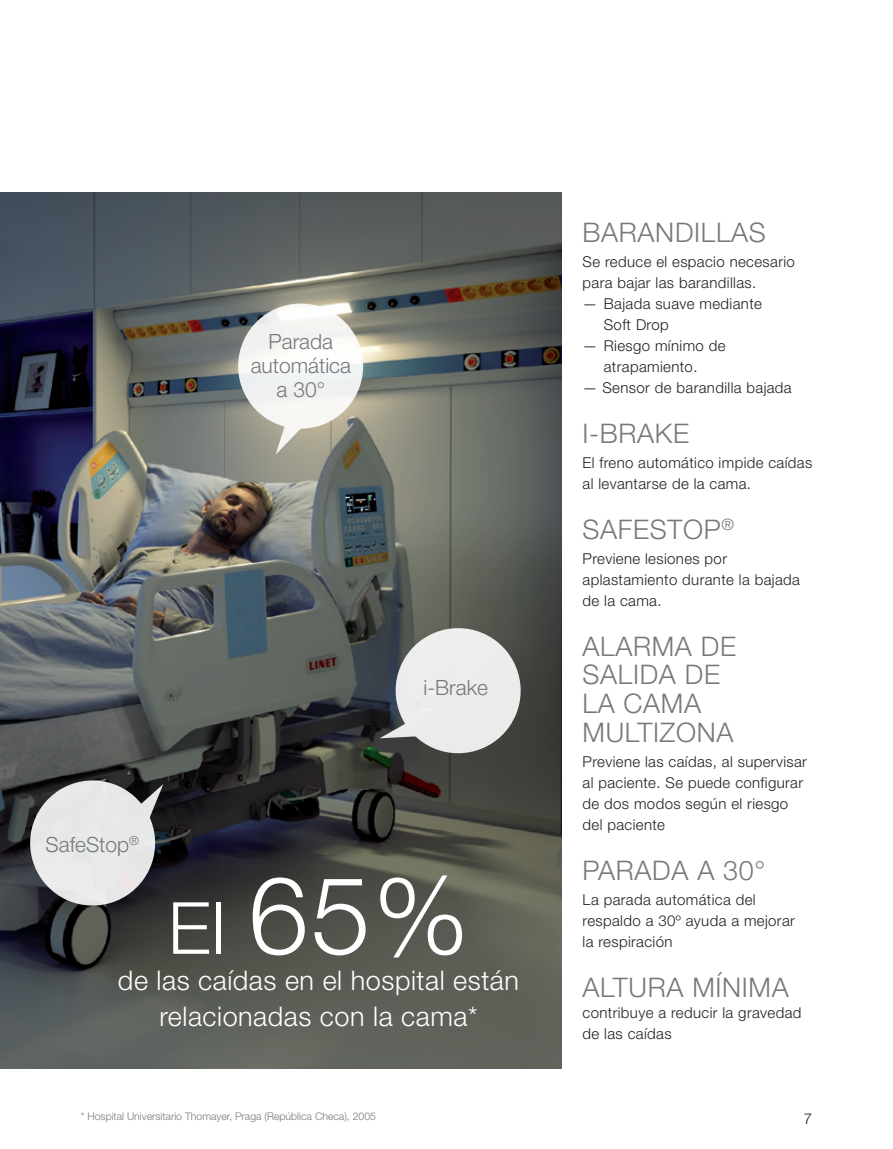
<style>
.page{position:relative;width:893px;height:1149px;background:#fff}
.page>*{position:absolute;margin:0;border:0;box-sizing:border-box;transform-origin:0 0}
._01_text_zakladni{font:300 108px "Helvetica Neue LT Pro";color:#fff}
._001_bullet{font:300 27px/28.5px "Helvetica Neue LT Pro";letter-spacing:.025em;color:#76787b}
._01_text_zakladni-2{font:300 27px "Helvetica Neue LT Pro";letter-spacing:.02em;color:#fff}
._001_bullet-2{font:300 21px/24px "Helvetica Neue LT Pro";color:#76787b;text-align:center}
._001_bullet-3{font:300 15px/21px "Helvetica Neue LT Pro";letter-spacing:.025em;color:#231f20}
.t1{font:300 10.5px "Helvetica Neue LT Pro";color:#76787b}
.s1{font-size:72px}
</style>
<div class="page">
<img style="left:0;top:193px;width:561px;height:874px">
<svg style="left:380px;top:619px;width:149px;height:142px;background:#a6a7a6"></svg>
<svg style="left:230px;top:295px;width:141px;height:159px"></svg>
<svg style="left:28px;top:778px;width:135px;height:129px;background:#afafb1"></svg>
<p class="_001_bullet-2" style="left:251px;top:329px;width:102px">Parada automática a 30°</p>
<p class="_001_bullet-2" style="left:423px;top:675px;width:66px">i-Brake</p>
<p class="_001_bullet-2" style="left:46px;top:832px;width:95px">SafeStop<sup>®</sup></p>
<p class="_01_text_zakladni" style="left:168px;top:849px;width:302px"><span class="s1">El</span> 65%</p>
<p class="_01_text_zakladni-2" style="left:118px;top:963px;width:402px">de las caídas en el hospital están</p>
<p class="_01_text_zakladni-2" style="left:159px;top:999px;width:320px">relacionadas con la cama*</p>
<p class="_001_bullet" style="left:583px;top:217px;width:185px">BARANDILLAS</p>
<p class="_001_bullet-3" style="left:583px;top:250px;width:214px">Se reduce el espacio necesario para bajar las barandillas.</p>
<p class="_001_bullet-3" style="left:604px;top:292px;width:160px;text-indent:-21px">— Bajada suave mediante<br>Soft Drop</p>
<p class="_001_bullet-3" style="left:583px;top:334px;width:145px;text-align:center">— Riesgo mínimo de atrapamiento.</p>
<p class="_001_bullet-3" style="left:583px;top:376px;width:211px">— Sensor de barandilla bajada</p>
<p class="_001_bullet" style="left:583px;top:418px;width:108px">I-BRAKE</p>
<p class="_001_bullet-3" style="left:583px;top:451px;width:231px">El freno automático impide caídas al levantarse de la cama.</p>
<p class="_001_bullet" style="left:583px;top:514px;width:153px">SAFESTOP<sup>®</sup></p>
<p class="_001_bullet-3" style="left:583px;top:547px;width:219px">Previene lesiones por aplastamiento durante la bajada de la cama.</p>
<p class="_001_bullet" style="left:583px;top:631px;width:155px">ALARMA DE<br>SALIDA DE<br>LA CAMA<br>MULTIZONA</p>
<p class="_001_bullet-3" style="left:583px;top:750px;width:226px">Previene las caídas, al supervisar al paciente. Se puede configurar de dos modos según el riesgo del paciente</p>
<p class="_001_bullet" style="left:583px;top:854px;width:184px">PARADA A 30°</p>
<p class="_001_bullet-3" style="left:583px;top:888px;width:214px">La parada automática del respaldo a 30º ayuda a mejorar la respiración</p>
<p class="_001_bullet" style="left:583px;top:972px;width:208px">ALTURA MÍNIMA</p>
<p class="_001_bullet-3" style="left:583px;top:1001px;width:220px">contribuye a reducir la gravedad de las caídas</p>
<p class="t1" style="left:81px;top:1109px;width:297px">* Hospital Universitario Thomayer, Praga (República Checa), 2005</p>
<p class="_001_bullet-3" style="left:804px;top:1106px;width:10px">7</p>
</div>
